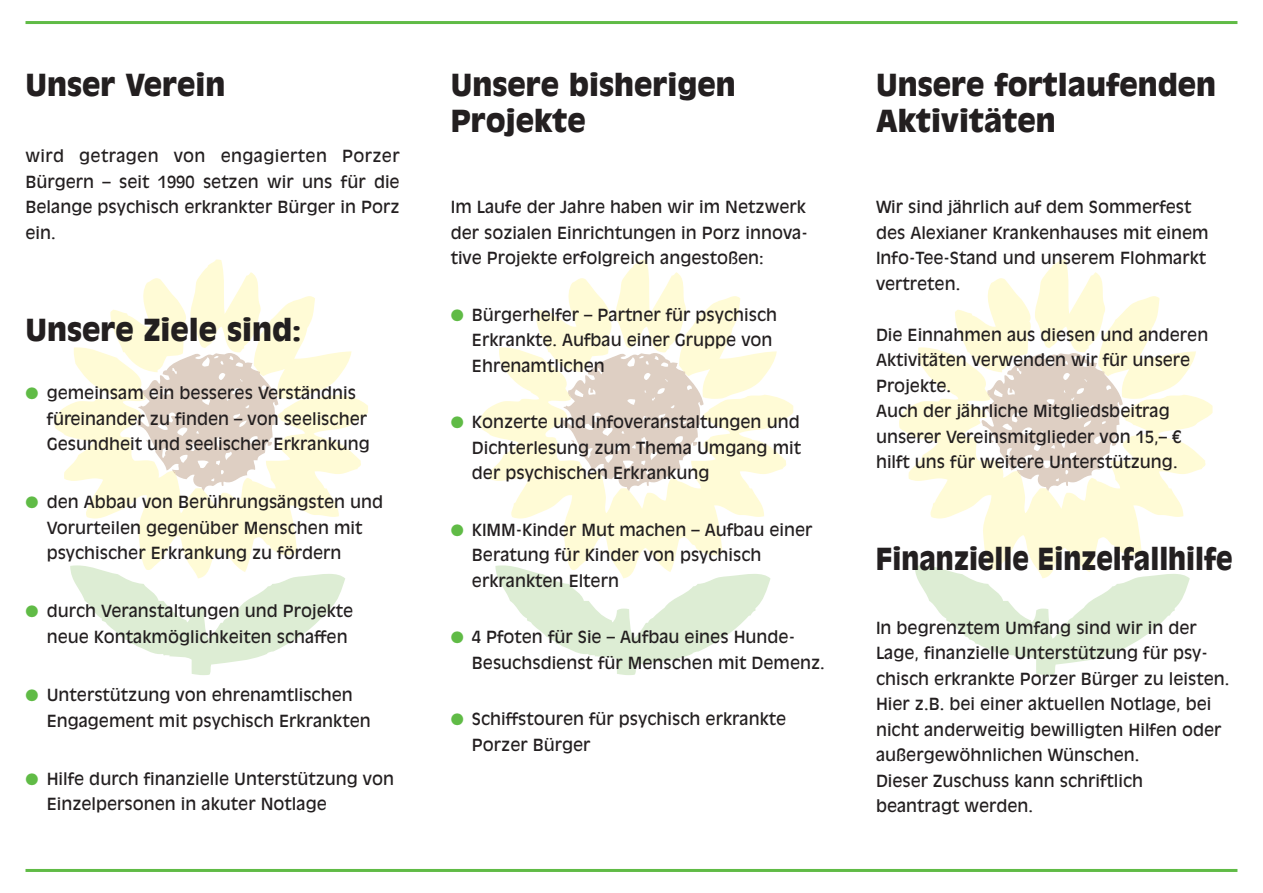
<style>
.page{position:relative;width:1263px;height:893px;background:#fff}
.page>*{position:absolute;margin:0;border:0;box-sizing:border-box;transform-origin:0 0}
.t1{font:900 30px/36px "Antique Olive Std";color:#231f20}
.t2{font:900 30px "Antique Olive Std";color:#231f20;scale:.9 1}
.t3{font:16.5px/25.5px "Antique Olive Std";color:#231f20}
.s1{color:#60bb46}
</style>
<div class="page">
<svg style="left:55px;top:347px;width:313px;height:218px"></svg>
<svg style="left:110px;top:259px;width:241px;height:232px"></svg>
<svg style="left:70px;top:565px;width:275px;height:110px"></svg>
<svg style="left:480px;top:347px;width:313px;height:218px"></svg>
<svg style="left:535px;top:259px;width:242px;height:232px"></svg>
<svg style="left:495px;top:565px;width:275px;height:110px"></svg>
<svg style="left:899px;top:347px;width:313px;height:221px"></svg>
<svg style="left:955px;top:259px;width:241px;height:232px"></svg>
<svg style="left:915px;top:565px;width:275px;height:110px"></svg>
<hr style="left:26px;top:21px;width:1211px;height:3px;background:#60bb46">
<hr style="left:26px;top:869px;width:1211px;height:3px;background:#60bb46">
<h1 class="t1" style="left:26px;top:69px;width:202px">Unser Verein</h1>
<p class="t3" style="left:26px;top:144px;width:376px;text-align:justify">wird getragen von engagierten Porzer Bürgern – seit 1990 setzen wir uns für die Belange psychisch erkrankter Bürger in Porz ein.</p>
<h1 class="t1" style="left:26px;top:313px;width:277px">Unsere Ziele sind:</h1>
<p class="t3" style="left:47px;top:381px;width:325px;text-indent:-21px"><span class="s1">●</span> gemeinsam ein besseres Verständnis füreinander zu finden – von seelischer<br>Gesundheit und seelischer Erkrankung</p>
<p class="t3" style="left:47px;top:490px;width:338px;text-indent:-21px"><span class="s1">●</span> den Abbau von Berührungsängsten und<br>Vorurteilen gegenüber Menschen mit psychischer Erkrankung zu fördern</p>
<p class="t3" style="left:47px;top:600px;width:308px;text-indent:-21px"><span class="s1">●</span> durch Veranstaltungen und Projekte neue Kontakmöglichkeiten schaffen</p>
<p class="t3" style="left:47px;top:683px;width:326px;text-indent:-21px"><span class="s1">●</span> Unterstützung von ehrenamtlischen<br>Engagement mit psychisch Erkrankten</p>
<p class="t3" style="left:47px;top:767px;width:349px;text-indent:-21px"><span class="s1">●</span> Hilfe durch finanzielle Unterstützung von<br>Einzelpersonen in akuter Notlage</p>
<h1 class="t1" style="left:451px;top:68px;width:287px">Unsere bisherigen<br>Projekte</h1>
<h1 class="t1" style="left:876px;top:69px;width:342px">Unsere fortlaufenden<br>Aktivitäten</h1>
<p class="t3" style="left:451px;top:195px;width:359px;text-align:justify">Im Laufe der Jahre haben wir im Netzwerk der sozialen Einrichtungen in Porz innova&shy;tive Projekte erfolgreich angestoßen:</p>
<p class="t3" style="left:472px;top:303px;width:307px;text-indent:-21px"><span class="s1">●</span> Bürgerhelfer – Partner für psychisch<br>Erkrankte. Aufbau einer Gruppe von<br>Ehrenamtlichen</p>
<p class="t3" style="left:472px;top:410px;width:331px;text-align:justify;text-indent:-21px"><span class="s1">●</span> Konzerte und Infoveranstaltungen und Dichterlesung zum Thema Umgang mit der psychischen Erkrankung</p>
<p class="t3" style="left:472px;top:518px;width:342px;text-indent:-21px"><span class="s1">●</span> KIMM-Kinder Mut machen – Aufbau einer<br>Beratung für Kinder von psychisch erkrankten Eltern</p>
<p class="t3" style="left:472px;top:625px;width:354px;text-indent:-21px"><span class="s1">●</span> 4 Pfoten für Sie – Aufbau eines Hunde-<br>Besuchsdienst für Menschen mit Demenz.</p>
<p class="t3" style="left:472px;top:708px;width:316px;text-indent:-21px"><span class="s1">●</span> Schiffstouren für psychisch erkrankte<br>Porzer Bürger</p>
<p class="t3" style="left:876px;top:195px;width:334px">Wir sind jährlich auf dem Sommerfest des Alexianer Krankenhauses mit einem<br>Info-Tee-Stand und unserem Flohmarkt vertreten.</p>
<p class="t3" style="left:876px;top:323px;width:334px">Die Einnahmen aus diesen und anderen Aktivitäten verwenden wir für unsere Projekte.<br>Auch der jährliche Mitgliedsbeitrag unserer Vereinsmitglieder von 15,– € hilft uns für weitere Unterstützung.</p>
<h1 class="t2" style="left:876px;top:547px;width:398px">Finanzielle Einzelfallhilfe</h1>
<p class="t3" style="left:876px;top:616px;width:355px">In begrenztem Umfang sind wir in der Lage, finanzielle Unterstützung für psy&shy;chisch erkrankte Porzer Bürger zu leisten.<br>Hier z.B. bei einer aktuellen Notlage, bei nicht anderweitig bewilligten Hilfen oder außergewöhnlichen Wünschen.<br>Dieser Zuschuss kann schriftlich beantragt werden.</p>
</div>
